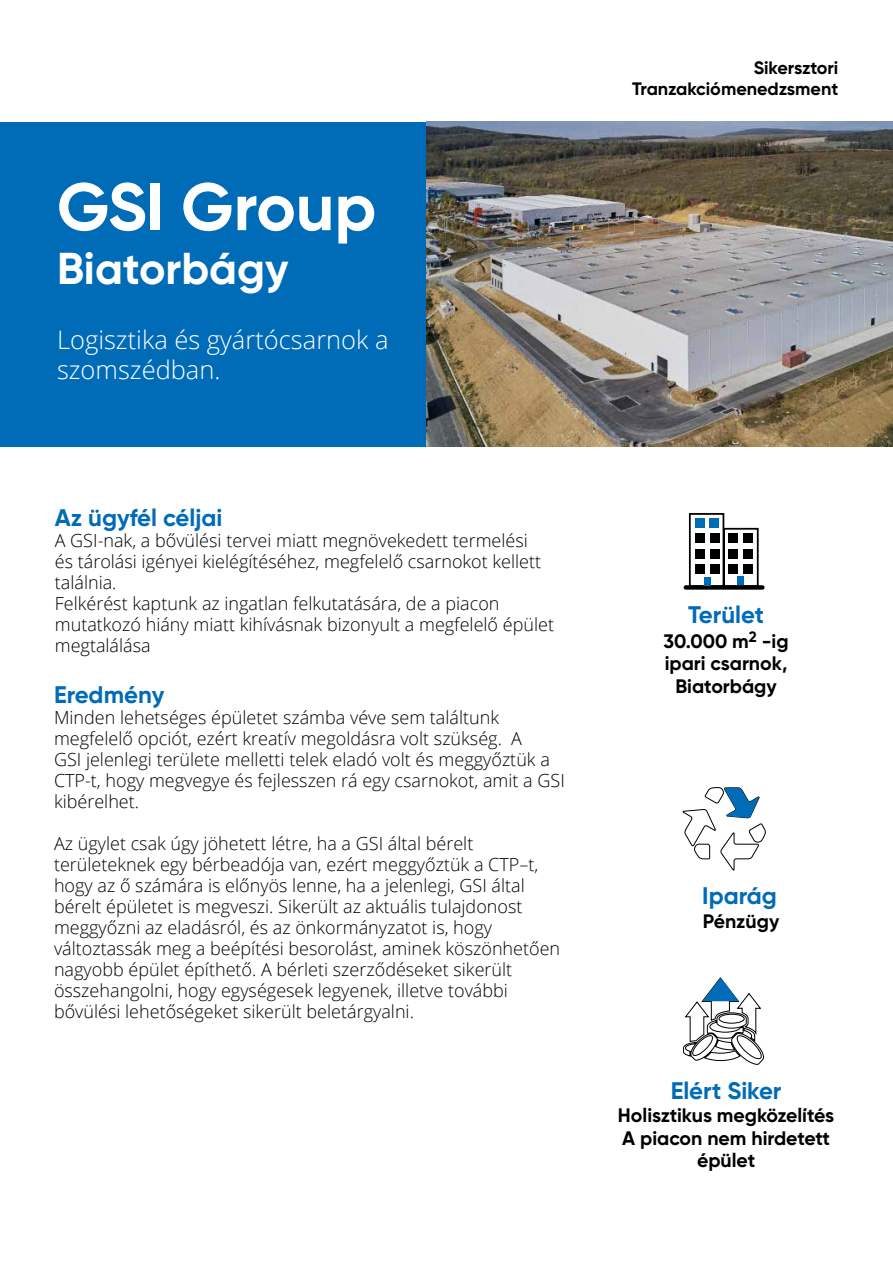
<style>
.page{position:relative;width:893px;height:1263px;background:#fff}
.page>*{position:absolute;margin:0;border:0;box-sizing:border-box;transform-origin:0 0}
.t1{font:700 66.9px "Gilroy";color:#fff}
.t2{font:700 44.55px "Gilroy";color:#fff}
.t3{font:300 25.5px/30.3px "Open Sans";color:#fff}
.t4{font:700 24px "Gilroy";color:#006bb7}
.t5{font:700 19.5px/22.5px "Gilroy";color:#000;text-align:center}
.t6{font:300 18px/21px "Open Sans";color:#000}
.t7{font:700 18px/21.6px "Gilroy";color:#000;text-align:right}
</style>
<div class="page">
<div style="left:0;top:123px;width:893px;height:324px;background:#006bb7"></div>
<img style="left:427px;top:121px;width:466px;height:325px">
<svg style="left:683px;top:977px;width:81px;height:88px"></svg>
<svg style="left:682px;top:787px;width:84px;height:84px"></svg>
<div style="left:689px;top:513px;width:35px;height:74px;border:2px solid #000"></div>
<div style="left:723px;top:528px;width:36px;height:59px;border:2px solid #000"></div>
<div style="left:695px;top:518px;width:10px;height:10px;background:#006bb7"></div>
<div style="left:710px;top:518px;width:9px;height:10px;background:#006bb7"></div>
<div style="left:695px;top:534px;width:10px;height:9px;background:#000"></div>
<div style="left:710px;top:534px;width:9px;height:9px;background:#000"></div>
<div style="left:728px;top:534px;width:10px;height:9px;background:#000"></div>
<div style="left:743px;top:534px;width:9px;height:9px;background:#000"></div>
<div style="left:728px;top:549px;width:10px;height:9px;background:#000"></div>
<div style="left:743px;top:549px;width:9px;height:9px;background:#000"></div>
<div style="left:728px;top:564px;width:10px;height:10px;background:#000"></div>
<div style="left:743px;top:564px;width:9px;height:10px;background:#000"></div>
<div style="left:695px;top:549px;width:10px;height:9px;background:#000"></div>
<div style="left:710px;top:549px;width:9px;height:9px;background:#000"></div>
<div style="left:695px;top:564px;width:10px;height:10px;background:#000"></div>
<div style="left:710px;top:564px;width:9px;height:10px;background:#000"></div>
<div style="left:736px;top:577px;width:7px;height:9px;background:#006bb7"></div>
<div style="left:684px;top:585px;width:81px;height:5px;border:2px solid #000"></div>
<div style="left:709px;top:519px;width:10px;height:9px;background:#006bb7"></div>
<div style="left:703px;top:577px;width:7px;height:8px;background:#006bb7"></div>
<h1 class="t1" style="left:57px;top:165px;width:321px">GSI Group</h1>
<h2 class="t2" style="left:57px;top:241px;width:233px">Biatorbágy</h2>
<h3 class="t3" style="left:57px;top:324px;width:333px">Logisztika és gyártócsarnok a szomszédban.</h3>
<h3 class="t4" style="left:55px;top:503px;width:169px">Az ügyfél céljai</h3>
<p class="t6" style="left:55px;top:529px;width:501px">A GSI-nak, a bővülési tervei miatt megnövekedett termelési<br>és tárolási igényei kielégítéséhez, megfelelő csarnokot kellett találnia.<br>Felkérést kaptunk az ingatlan felkutatására, de a piacon mutatkozó hiány miatt kihívásnak bizonyult a megfelelő épület megtalálása</p>
<h3 class="t4" style="left:54px;top:679px;width:112px">Eredmény</h3>
<p class="t6" style="left:54px;top:706px;width:512px">Minden lehetséges épületet számba véve sem találtunk megfelelő opciót, ezért kreatív megoldásra volt szükség. A<br>GSI jelenlegi területe melletti telek eladó volt és meggyőztük a CTP-t, hogy megvegye és fejlesszen rá egy csarnokot, amit a GSI kibérelhet.</p>
<p class="t6" style="left:54px;top:832px;width:508px">Az ügylet csak úgy jöhetett létre, ha a GSI által bérelt területeknek egy bérbeadója van, ezért meggyőztük a CTP–t, hogy az ő számára is előnyös lenne, ha a jelenlegi, GSI által bérelt épületet is megveszi. Sikerült az aktuális tulajdonost meggyőzni az eladásról, és az önkormányzatot is, hogy változtassák meg a beépítési besorolást, aminek köszönhetően nagyobb épület építhető. A bérleti szerződéseket sikerült összehangolni, hogy egységesek legyenek, illetve további bővülési lehetőségeket sikerült beletárgyalni.</p>
<p class="t7" style="left:632px;top:56px;width:208px">Sikersztori<br>Tranzakciómenedzsment</p>
<h3 class="t4" style="left:688px;top:599px;width:77px">Terület</h3>
<p class="t5" style="left:664px;top:629px;width:127px">30.000 m<sup>2</sup> -ig ipari csarnok,<br>Biatorbágy</p>
<h3 class="t4" style="left:702px;top:881px;width:76px">Iparág</h3>
<p class="t5" style="left:703px;top:909px;width:78px">Pénzügy</p>
<h3 class="t4" style="left:671px;top:1076px;width:112px">Elért Siker</h3>
<p class="t5" style="left:618px;top:1104px;width:218px">Holisztikus megközelítés<br>A piacon nem hirdetett épület</p>
</div>
